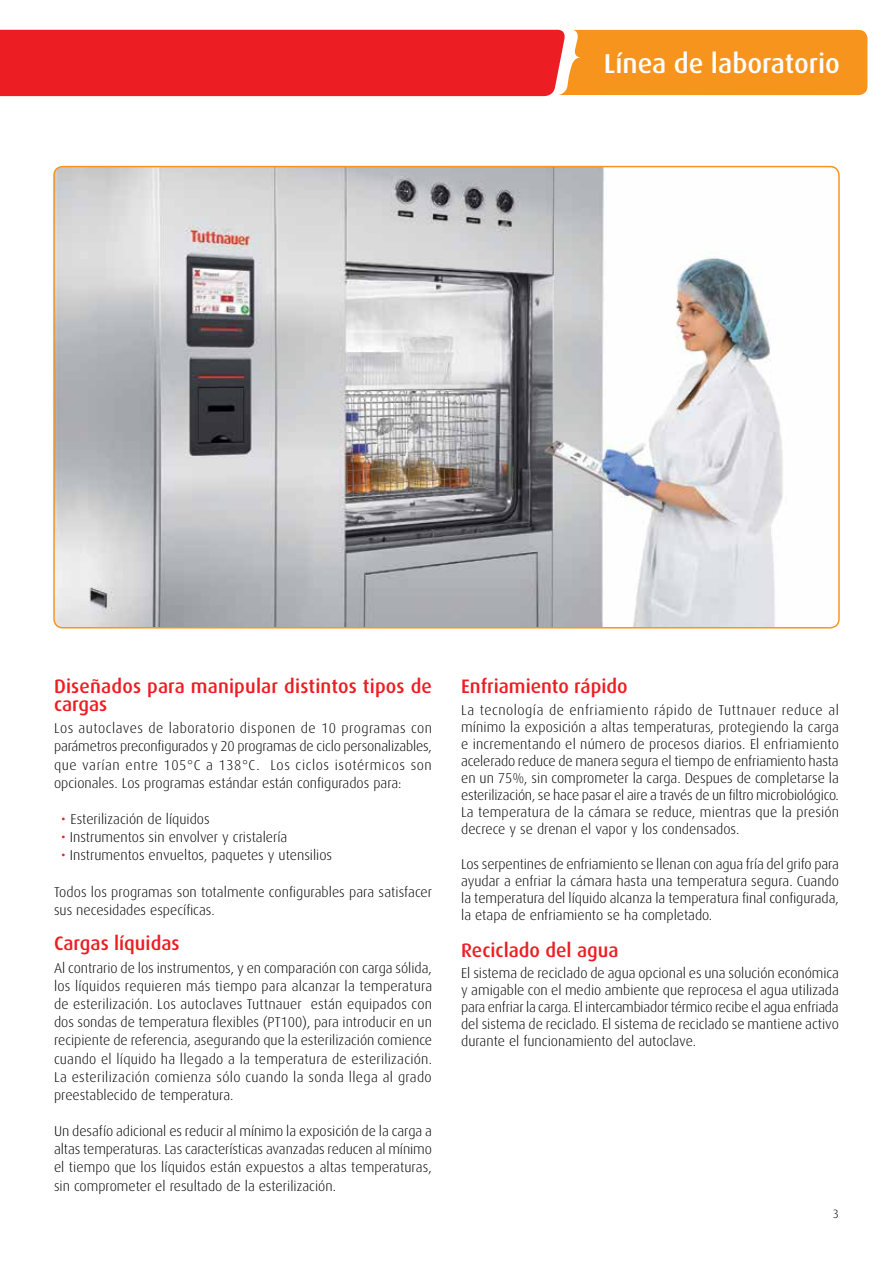
<style>
.page{position:relative;width:893px;height:1263px;background:#fff}
.page>*{position:absolute;margin:0;border:0;box-sizing:border-box;transform-origin:0 0}
.t1{font:500 27.45px "Dax";color:#fff}
.t2{font:500 19.5px/17.5px "Dax";color:#ed1d24}
.t3{font:300 14.25px/18.1px "Dax";color:#000;text-align:justify}
.t4{font:300 12px "Dax";color:#000}
.s1{font-weight:400;color:#ed1d24}
</style>
<div class="page">
<img style="left:54px;top:167px;width:785px;height:461px">
<svg style="left:0;top:30px;width:867px;height:66px;background:#f04926"></svg>
<h1 class="t1" style="left:604px;top:48px;width:238px">Línea de laboratorio</h1>
<h2 class="t2" style="left:54px;top:678px;width:380px">Diseñados para manipular distintos tipos de cargas</h2>
<p class="t3" style="left:54px;top:719px;width:380px">Los autoclaves de laboratorio disponen de 10 programas con parámetros preconfigurados y 20 programas de ciclo personalizables, que varían entre 105°C a 138°C. Los ciclos isotérmicos son opcionales. Los programas estándar están configurados para:</p>
<p class="t3" style="left:61px;top:810px;width:150px"><span class="s1">•</span> Esterilización de líquidos</p>
<p class="t3" style="left:61px;top:828px;width:228px"><span class="s1">•</span> Instrumentos sin envolver y cristalería</p>
<p class="t3" style="left:61px;top:846px;width:272px"><span class="s1">•</span> Instrumentos envueltos, paquetes y utensilios</p>
<p class="t3" style="left:54px;top:883px;width:380px">Todos los programas son totalmente configurables para satisfacer sus necesidades específicas.</p>
<h2 class="t2" style="left:54px;top:935px;width:127px">Cargas líquidas</h2>
<p class="t3" style="left:54px;top:959px;width:380px">Al contrario de los instrumentos, y en comparación con carga sólida, los líquidos requieren más tiempo para alcanzar la temperatura de esterilización. Los autoclaves Tuttnauer están equipados con dos sondas de temperatura flexibles (PT100), para introducir en un recipiente de referencia, asegurando que la esterilización comience cuando el líquido ha llegado a la temperatura de esterilización.<br>La esterilización comienza sólo cuando la sonda llega al grado preestablecido de temperatura.</p>
<p class="t3" style="left:54px;top:1122px;width:380px">Un desafío adicional es reducir al mínimo la exposición de la carga a altas temperaturas. Las características avanzadas reducen al mínimo el tiempo que los líquidos están expuestos a altas temperaturas, sin comprometer el resultado de la esterilización.</p>
<h2 class="t2" style="left:461px;top:678px;width:168px">Enfriamiento rápido</h2>
<p class="t3" style="left:461px;top:701px;width:379px;line-height:17.1px">La tecnología de enfriamiento rápido de Tuttnauer reduce al mínimo la exposición a altas temperaturas, protegiendo la carga e incrementando el número de procesos diarios. El enfriamiento acelerado reduce de manera segura el tiempo de enfriamiento hasta en un 75%, sin comprometer la carga. Despues de completarse la esterilización, se hace pasar el aire a través de un filtro microbiológico.<br>La temperatura de la cámara se reduce, mientras que la presión decrece y se drenan el vapor y los condensados.</p>
<p class="t3" style="left:461px;top:855px;width:379px;line-height:17.1px">Los serpentines de enfriamiento se llenan con agua fría del grifo para ayudar a enfriar la cámara hasta una temperatura segura. Cuando la temperatura del líquido alcanza la temperatura final configurada, la etapa de enfriamiento se ha completado.</p>
<h2 class="t2" style="left:461px;top:941px;width:159px">Reciclado del agua</h2>
<p class="t3" style="left:461px;top:965px;width:379px;line-height:17.1px">El sistema de reciclado de agua opcional es una solución económica y amigable con el medio ambiente que reprocesa el agua utilizada para enfriar la carga. El intercambiador térmico recibe el agua enfriada del sistema de reciclado. El sistema de reciclado se mantiene activo durante el funcionamiento del autoclave.</p>
<p class="t4" style="left:833px;top:1207px;width:8px">3</p>
</div>
